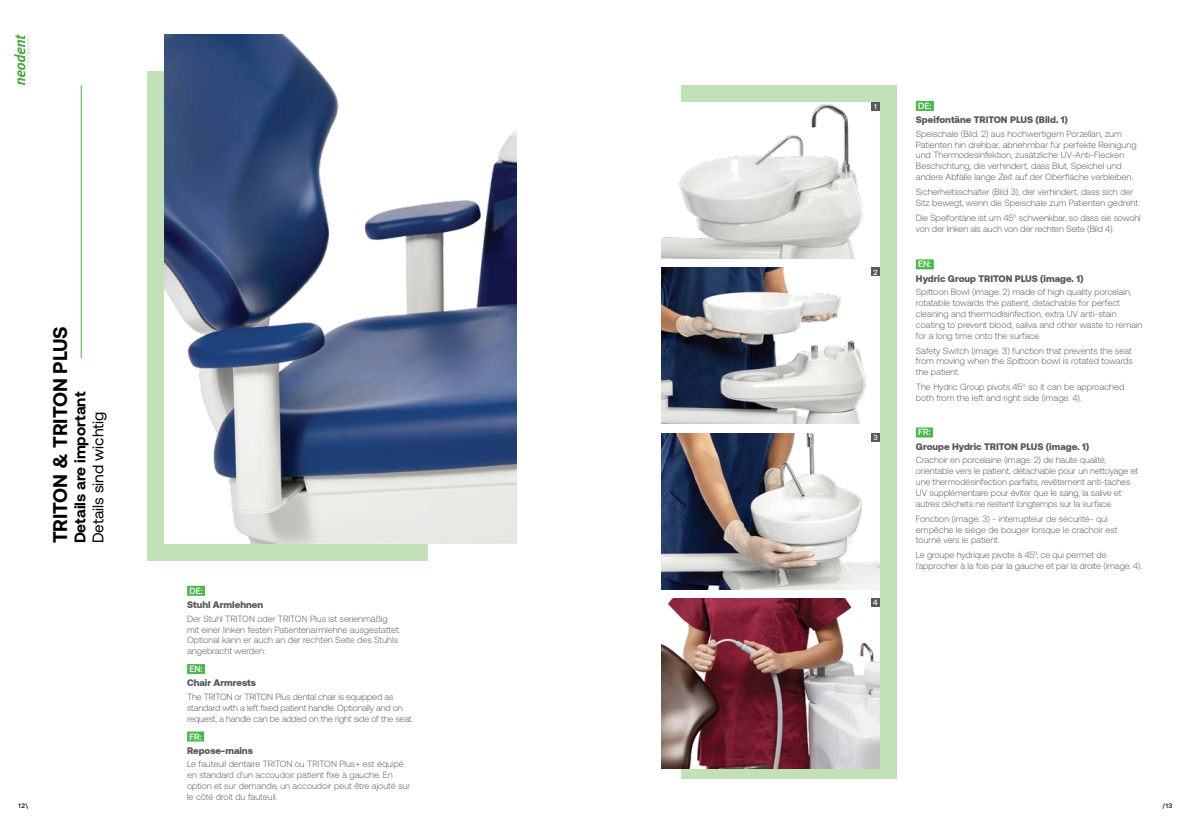
<style>
.page{position:relative;width:1191px;height:823px;background:#fff}
.page>*{position:absolute;margin:0;border:0;box-sizing:border-box;transform-origin:0 0}
.t1{font:700 19.8px "Aeonik Pro";color:#000}
.t2{font:700 15.4px "Aeonik Pro";color:#000}
.t3{font:15.4px "Aeonik Pro";color:#000}
.t4{font:900 9.5px "Aeonik Pro";color:#58595b}
.t5{font:300 9px/10.8px "Aeonik Pro";color:#58595b}
.t6{font:300 9px/10.8px "Aeonik Pro";letter-spacing:-.02em;color:#58595b}
.t7{font:500 9px "Aeonik Pro";color:#fff}
.t8{font:500 7.5px "Aeonik Pro";color:#fff}
.t9{font:500 6.5px "Aeonik Pro";color:#000}
</style>
<div class="page">
<svg style="left:14px;top:34px;width:16px;height:51px"></svg>
<div style="left:681px;top:85px;width:215px;height:693px;background:#c2e1b9"></div>
<div style="left:656px;top:102px;width:223px;height:524px;background:#fff"></div>
<div style="left:147px;top:71px;width:281px;height:489px;background:#c2e1b9"></div>
<img style="left:164px;top:34px;width:352px;height:509px">
<div style="left:187px;top:585px;width:18px;height:10px;background:#4cb74b"></div>
<div style="left:187px;top:731px;width:17px;height:10px;background:#4cb74b"></div>
<div style="left:187px;top:663px;width:18px;height:10px;background:#4cb74b"></div>
<div style="left:916px;top:101px;width:18px;height:10px;background:#4cb74b"></div>
<div style="left:916px;top:259px;width:17px;height:10px;background:#4cb74b"></div>
<div style="left:916px;top:427px;width:17px;height:10px;background:#4cb74b"></div>
<img style="left:661px;top:103px;width:202px;height:155px">
<div style="left:871px;top:102px;width:8px;height:9px;background:#58595b"></div>
<img style="left:661px;top:267px;width:205px;height:156px">
<div style="left:871px;top:267px;width:8px;height:9px;background:#58595b"></div>
<img style="left:661px;top:433px;width:218px;height:155px">
<div style="left:871px;top:433px;width:8px;height:8px;background:#58595b"></div>
<img style="left:661px;top:598px;width:218px;height:170px">
<div style="left:871px;top:598px;width:8px;height:8px;background:#58595b"></div>
<hr style="left:81px;top:85px;width:1px;height:273px;background:#4cb74b">
<h1 class="t1" style="left:49px;top:543px;width:218px;rotate:-90deg">TRITON &amp; TRITON PLUS</h1>
<h2 class="t2" style="left:71px;top:543px;width:153px;rotate:-90deg">Details are important</h2>
<h2 class="t3" style="left:90px;top:543px;width:133px;rotate:-90deg">Details sind wichtig</h2>
<p class="t7" style="left:189px;top:585px;width:15px">DE:</p>
<p class="t4" style="left:187px;top:599px;width:78px">Stuhl Armlehnen</p>
<p class="t5" style="left:187px;top:612px;width:215px">Der Stuhl TRITON oder TRITON Plus ist serienmäßig mit einer linken festen Patientenarmlehne ausgestattet.<br>Optional kann er auch an der rechten Seite des Stuhls angebracht werden.</p>
<p class="t7" style="left:189px;top:663px;width:15px">EN:</p>
<p class="t4" style="left:187px;top:677px;width:71px">Chair Armrests</p>
<p class="t6" style="left:187px;top:691px;width:228px">The TRITON or TRITON Plus dental chair is equipped as standard with a left fixed patient handle. Optionally and on request, a handle can be added on the right side of the seat.</p>
<p class="t7" style="left:189px;top:731px;width:14px">FR:</p>
<p class="t4" style="left:187px;top:744px;width:67px">Repose-mains</p>
<p class="t5" style="left:187px;top:758px;width:225px">Le fauteuil dentaire TRITON ou TRITON Plus+ est équipé en standard d’un accoudoir patient fixe à gauche. En option et sur demande, un accoudoir peut être ajouté sur le côté droit du fauteuil.</p>
<p class="t8" style="left:874px;top:102px;width:4px">1</p>
<p class="t8" style="left:873px;top:267px;width:6px">2</p>
<p class="t8" style="left:873px;top:433px;width:6px">3</p>
<p class="t8" style="left:873px;top:598px;width:6px">4</p>
<p class="t7" style="left:918px;top:101px;width:15px">DE:</p>
<p class="t4" style="left:916px;top:114px;width:154px">Speifontäne TRITON PLUS (Bild. 1)</p>
<p class="t5" style="left:916px;top:128px;width:222px">Speischale (Bild. 2) aus hochwertigem Porzellan, zum Patienten hin drehbar, abnehmbar für perfekte Reinigung und Thermodesinfektion, zusätzliche UV-Anti-Flecken Beschichtung, die verhindert, dass Blut, Speichel und andere Abfälle lange Zeit auf der Oberfläche verbleiben.</p>
<p class="t5" style="left:916px;top:186px;width:225px">Sicherheitsschalter (Bild 3), der verhindert, dass sich der<br>Sitz bewegt, wenn die Speischale zum Patienten gedreht.</p>
<p class="t5" style="left:916px;top:212px;width:226px">Die Speifontäne ist um 45° schwenkbar, so dass sie sowohl von der linken als auch von der rechten Seite (Bild 4).</p>
<p class="t7" style="left:918px;top:259px;width:15px">EN:</p>
<p class="t4" style="left:916px;top:273px;width:169px">Hydric Group TRITON PLUS (image. 1)</p>
<p class="t5" style="left:916px;top:286px;width:228px">Spittoon Bowl (image. 2) made of high quality porcelain, rotatable towards the patient, detachable for perfect cleaning and thermodisinfection, extra UV anti-stain coating to prevent blood, saliva and other waste to remain for a long time onto the surface.</p>
<p class="t5" style="left:916px;top:345px;width:218px;text-align:justify">Safety Switch (image. 3) function that prevents the seat from moving when the Spittoon bowl is rotated towards the patient.</p>
<p class="t5" style="left:916px;top:381px;width:210px">The Hydric Group pivots 45° so it can be approached both from the left and right side (image. 4).</p>
<p class="t7" style="left:918px;top:427px;width:14px">FR:</p>
<p class="t4" style="left:916px;top:440px;width:175px">Groupe Hydric TRITON PLUS (image. 1)</p>
<p class="t5" style="left:916px;top:454px;width:224px">Crachoir en porcelaine (image. 2) de haute qualité, orientable vers le patient, détachable pour un nettoyage et une thermodésinfection parfaits, revêtement anti-taches UV supplémentaire pour éviter que le sang, la salive et autres déchets ne restent longtemps sur la surface.</p>
<p class="t5" style="left:916px;top:513px;width:203px">Fonction (image. 3) - interrupteur de sécurité- qui empêche le siège de bouger lorsque le crachoir est tourné vers le patient.</p>
<p class="t5" style="left:916px;top:549px;width:228px">Le groupe hydrique pivote à 45°, ce qui permet de l’approcher à la fois par la gauche et par la droite (image. 4).</p>
<p class="t9" style="left:19px;top:801px;width:11px">12\</p>
<p class="t9" style="left:1162px;top:801px;width:11px">/13</p>
</div>
